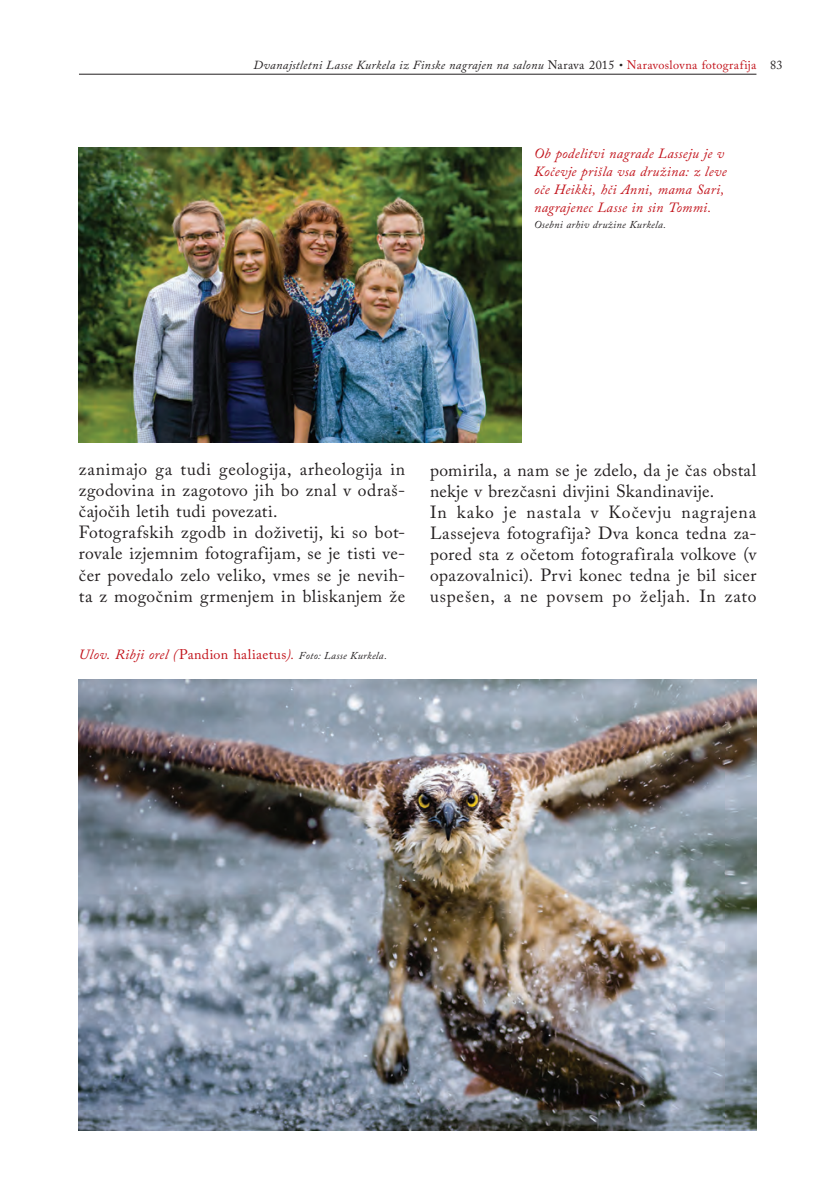
<style>
.page{position:relative;width:837px;height:1194px;background:#fff}
.page>*{position:absolute;margin:0;border:0;box-sizing:border-box;transform-origin:0 0}
.t1{font:17.5px/21px "Adobe Caslon Pro";letter-spacing:.025em;color:#231f20}
.t2{font:italic 14px/17.8px "Adobe Caslon Pro";letter-spacing:.025em;color:#c2121a}
.t3{font:italic 12.25px "Adobe Caslon Pro";letter-spacing:.025em;color:#231f20}
.t4{font:italic 10.5px "Adobe Caslon Pro";letter-spacing:.03em;color:#231f20}
.s1{font-style:normal}
.s2{font-style:normal;color:#c2121a}
.s3{font-size:14px;color:#c2121a}
.s4{font-style:normal;font-size:14px;color:#c2121a}
</style>
<div class="page">
<hr style="left:79px;top:74px;width:677px;height:1px;background:#231f20">
<img style="left:79px;top:148px;width:443px;height:294px">
<img style="left:79px;top:679px;width:677px;height:451px">
<p class="t3" style="left:253px;top:58px;width:530px">Dvanajstletni Lasse Kurkela iz Finske nagrajen na salonu <span class="s1">Narava 2015</span> • <span class="s2">Naravoslovna fotografija</span> <span class="s1">83</span></p>
<p class="t2" style="left:534px;top:144px;width:194px">Ob podelitvi nagrade Lasseju je v<br>Kočevje prišla vsa družina: z leve oče Heikki, hči Anni, mama Sari, nagrajenec Lasse in sin Tommi.</p>
<p class="t4" style="left:534px;top:218px;width:134px">Osebni arhiv družine Kurkela.</p>
<p class="t1" style="left:79px;top:459px;width:328px">zanimajo ga tudi geologija, arheologija in zgodovina in zagotovo jih bo znal v odraš&shy;čajočih letih tudi povezati.<br>Fotografskih zgodb in doživetij, ki so bot&shy;rovale izjemnim fotografijam, se je tisti ve&shy;čer povedalo zelo veliko, vmes se je nevih&shy;ta z mogočnim grmenjem in bliskanjem že</p>
<p class="t1" style="left:430px;top:459px;width:328px">pomirila, a nam se je zdelo, da je čas obstal nekje v brezčasni divjini Skandinavije.<br>In kako je nastala v Kočevju nagrajena Lassejeva fotografija? Dva konca tedna za&shy;pored sta z očetom fotografirala volkove (v opazovalnici). Prvi konec tedna je bil sicer uspešen, a ne povsem po željah. In zato</p>
<p class="t4" style="left:79px;top:649px;width:309px"><span class="s3">Ulov. Ribji orel (</span><span class="s4">Pandion haliaetus</span><span class="s3">).</span> Foto: Lasse Kurkela.</p>
</div>
